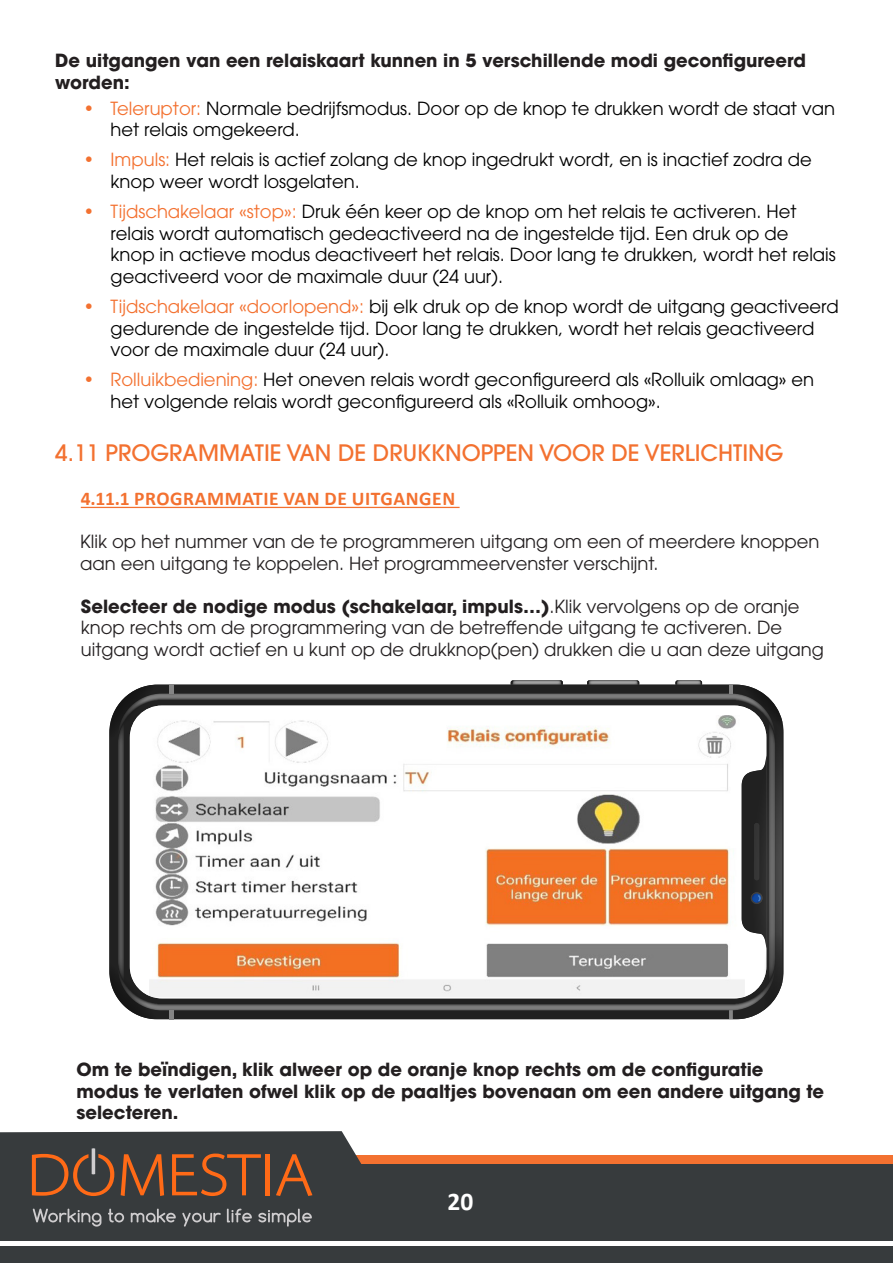
<style>
.page{position:relative;width:893px;height:1263px;background:#fff}
.page>*{position:absolute;margin:0;border:0;box-sizing:border-box;transform-origin:0 0}
.t1{font:700 25.5px "Calibri";color:#fff}
.t2{font:500 22.5px "ITC Avant Garde Pro";color:#f37130}
.Titre_3{font:700 19.5px "Calibri";letter-spacing:.03em;color:#f37130}
.t3{font:18px/21.6px "ITC Avant Garde Pro";color:#000}
.t4{font:18px/21.6px "ITC Avant Garde Pro";color:#231f20}
.Titre{font:700 18px/21.6px "ITC Avant Garde Pro";color:#231f20}
.s1{color:#f37130}
.s2{font-weight:700}
</style>
<div class="page">
<div style="left:0;top:1164px;width:893px;height:99px;background:#373b3d"></div>
<div style="left:0;top:1155px;width:893px;height:9px;background:#f37130"></div>
<svg style="left:0;top:1131px;width:475px;height:111px"></svg>
<hr style="left:0;top:1242px;width:893px;height:4px;background:#fff">
<svg style="left:121px;top:1154px;width:43px;height:42px"></svg>
<svg style="left:172px;top:1153px;width:89px;height:43px"></svg>
<hr style="left:265px;top:1154px;width:4px;height:41px;background:#ff6a17">
<svg style="left:276px;top:1154px;width:36px;height:42px"></svg>
<svg style="left:32px;top:1148px;width:82px;height:48px"></svg>
<svg style="left:33px;top:1208px;width:68px;height:18px"></svg>
<svg style="left:108px;top:1208px;width:16px;height:14px"></svg>
<svg style="left:131px;top:1208px;width:45px;height:14px"></svg>
<svg style="left:182px;top:1213px;width:39px;height:13px"></svg>
<svg style="left:227px;top:1208px;width:25px;height:14px"></svg>
<svg style="left:258px;top:1208px;width:54px;height:18px"></svg>
<hr style="left:81px;top:507px;width:379px;height:1px;background:#f37130">
<img style="left:109px;top:685px;width:673px;height:334px">
<img style="left:675px;top:680px;width:27px;height:5px">
<img style="left:677px;top:680px;width:24px;height:5px">
<img style="left:588px;top:680px;width:50px;height:5px">
<img style="left:511px;top:680px;width:52px;height:5px">
<img style="left:513px;top:680px;width:48px;height:5px">
<img style="left:130px;top:744px;width:636px;height:215px">
<img style="left:149px;top:744px;width:596px;height:215px">
<img style="left:118px;top:693px;width:657px;height:51px">
<img style="left:118px;top:959px;width:657px;height:51px">
<svg style="left:742px;top:754px;width:24px;height:196px"></svg>
<img style="left:769px;top:744px;width:6px;height:238px">
<img style="left:769px;top:722px;width:6px;height:22px">
<img style="left:769px;top:959px;width:6px;height:22px">
<img style="left:118px;top:744px;width:6px;height:238px">
<img style="left:118px;top:722px;width:6px;height:22px">
<img style="left:118px;top:959px;width:6px;height:22px">
<svg style="left:170px;top:685px;width:3px;height:8px"></svg>
<svg style="left:729px;top:685px;width:4px;height:8px"></svg>
<svg style="left:170px;top:1010px;width:3px;height:9px"></svg>
<svg style="left:729px;top:1010px;width:4px;height:9px"></svg>
<p class="Titre" style="left:55px;top:50px;width:752px">De uitgangen van een relaiskaart kunnen in 5 verschillende modi geconfigureerd worden:</p>
<p class="t3" style="left:111px;top:97px;width:726px;text-indent:-27px"><span class="s1">• Teleruptor:</span> Normale bedrijfsmodus. Door op de knop te drukken wordt de staat van het relais omgekeerd.</p>
<p class="t3" style="left:111px;top:149px;width:703px;text-indent:-27px"><span class="s1">• Impuls:</span> Het relais is actief zolang de knop ingedrukt wordt, en is inactief zodra de knop weer wordt losgelaten.</p>
<p class="t3" style="left:111px;top:201px;width:727px;text-indent:-27px"><span class="s1">• Tijdschakelaar «stop»:</span> Druk één keer op de knop om het relais te activeren. Het relais wordt automatisch gedeactiveerd na de ingestelde tijd. Een druk op de knop in actieve modus deactiveert het relais. Door lang te drukken, wordt het relais geactiveerd voor de maximale duur (24 uur).</p>
<p class="t3" style="left:111px;top:295px;width:730px;text-indent:-27px"><span class="s1">• Tijdschakelaar «doorlopend»:</span> bij elk druk op de knop wordt de uitgang geactiveerd gedurende de ingestelde tijd. Door lang te drukken, wordt het relais geactiveerd voor de maximale duur (24 uur).</p>
<p class="t3" style="left:111px;top:369px;width:705px;text-indent:-27px"><span class="s1">• Rolluikbediening:</span> Het oneven relais wordt geconfigureerd als «Rolluik omlaag» en het volgende relais wordt geconfigureerd als «Rolluik omhoog».</p>
<p class="t2" style="left:55px;top:438px;width:730px">4.11 PROGRAMMATIE VAN DE DRUKKNOPPEN VOOR DE VERLICHTING</p>
<p class="Titre_3" style="left:81px;top:485px;width:376px">4.11.1 PROGRAMMATIE VAN DE UITGANGEN</p>
<p class="t4" style="left:80px;top:530px;width:741px">Klik op het nummer van de te programmeren uitgang om een of meerdere knoppen aan een uitgang te koppelen. Het programmeervenster verschijnt.</p>
<p class="t4" style="left:81px;top:595px;width:744px"><span class="s2">Selecteer de nodige modus (schakelaar, impuls…)</span>.Klik vervolgens op de oranje knop rechts om de programmering van de betreffende uitgang te activeren. De uitgang wordt actief en u kunt op de drukknop(pen) drukken die u aan deze uitgang</p>
<p class="Titre" style="left:77px;top:1058px;width:749px">Om te beïndigen, klik alweer op de oranje knop rechts om de configuratie modus te verlaten ofwel klik op de paaltjes bovenaan om een andere uitgang te selecteren.</p>
<h1 class="t1" style="left:448px;top:1184px;width:27px">20</h1>
</div>
